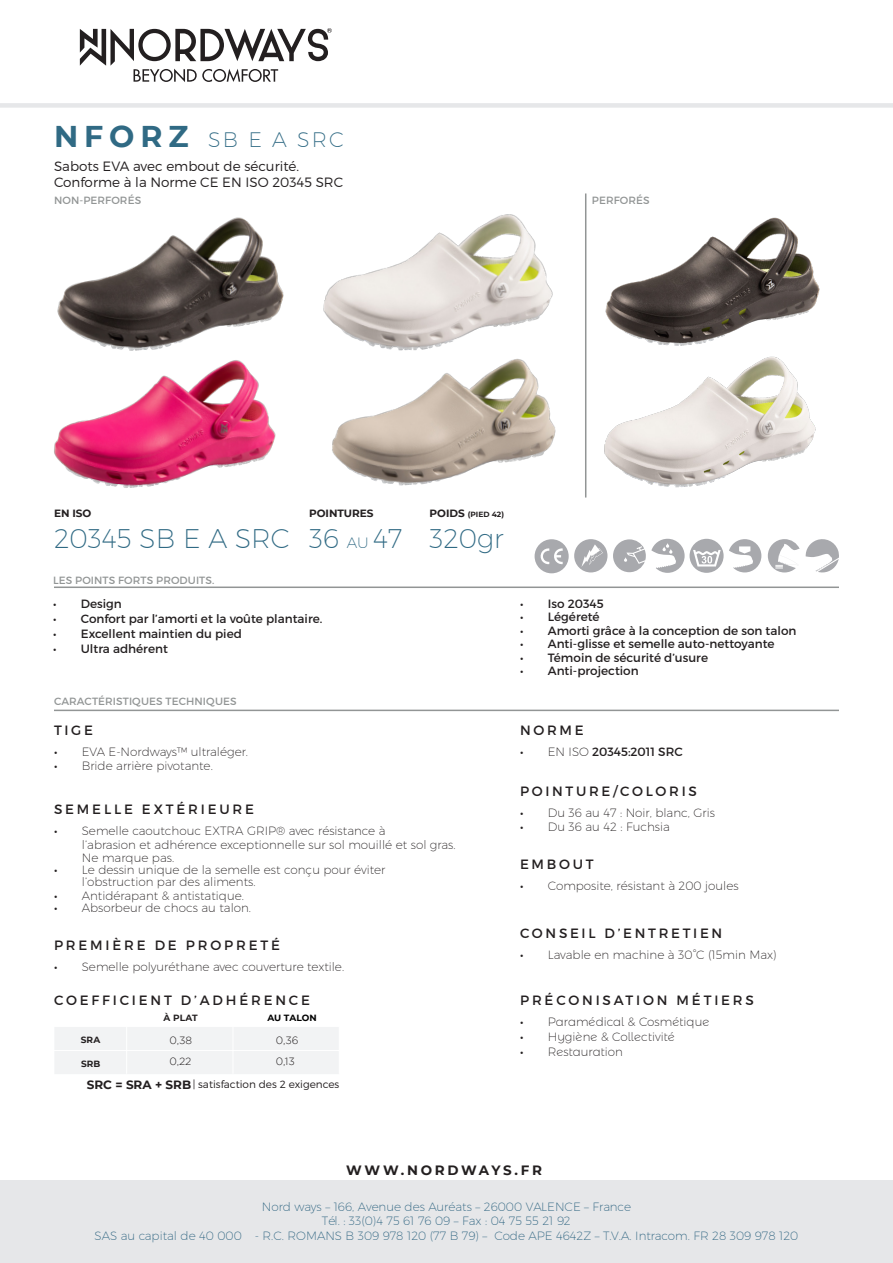
<style>
.page{position:relative;width:893px;height:1263px;background:#fff}
.page>*{position:absolute;margin:0;border:0;box-sizing:border-box;transform-origin:0 0}
.t1{font:700 30px "Montserrat";letter-spacing:.2em;color:#306a84}
.t2{font:200 27px "Montserrat";color:#306a84}
.t3{font:200 21px "Montserrat";color:#306a84}
.t4{font:13.5px "Montserrat";letter-spacing:.21em;color:#231f20}
.t5{font:300 13.5px "Montserrat";color:#231f20}
.t6{font:700 13.5px "Montserrat";letter-spacing:.2em;color:#231f20}
.t7{font:200 12px "Montserrat";color:#231f20}
.t8{font:12px "Montserrat";color:#231f20}
.t9{font:200 12px/14.4px "Montserrat";color:#2b627f;text-align:center}
.t10{font:10.5px "Montserrat";letter-spacing:.01em;color:#929595}
.t11{font:300 10.5px "Montserrat";color:#231f20}
.t12{font:300 10.5px "Gotham";color:#231f20}
.t13{font:700 10.5px "Montserrat";color:#231f20}
.t14{font:700 9px "Montserrat";color:#231f20}
.t15{font:700 9px "Montserrat";color:#000}
.t16{font:700 7.5px "Montserrat";color:#231f20}
.s1{font-size:10.5px}
.s2{font-size:15px}
.s3{font-weight:400}
.s4{font-weight:700;font-size:12px}
.s5{font-weight:200}
</style>
<div class="page">
<svg style="left:80px;top:28px;width:252px;height:54px"></svg>
<hr style="left:54px;top:710px;width:785px;height:1px;background:#929595">
<hr style="left:54px;top:586px;width:785px;height:2px;background:#929595">
<div style="left:0;top:1180px;width:893px;height:83px;background:#e6e7e9"></div>
<div style="left:0;top:103px;width:893px;height:5px;background:#e6e7e9"></div>
<img style="left:57px;top:217px;width:227px;height:133px">
<img style="left:323px;top:214px;width:230px;height:136px">
<img style="left:54px;top:350px;width:502px;height:138px">
<div style="left:55px;top:1027px;width:284px;height:47px;background:#f2f3f4"></div>
<svg style="left:768px;top:539px;width:71px;height:34px"></svg>
<svg style="left:613px;top:539px;width:148px;height:34px"></svg>
<svg style="left:535px;top:539px;width:72px;height:34px"></svg>
<img style="left:586px;top:359px;width:230px;height:138px">
<img style="left:586px;top:212px;width:234px;height:147px">
<hr style="left:585px;top:193px;width:1px;height:304px;background:#929595">
<p class="t1" style="left:54px;top:115px;width:136px">NFORZ</p>
<p class="t3" style="left:208px;top:127px;width:137px">SB E A SRC</p>
<p class="t5" style="left:54px;top:158px;width:247px">Sabots EVA avec embout de sécurité.</p>
<p class="t5" style="left:54px;top:174px;width:291px">Conforme à la Norme CE EN ISO 20345 SRC</p>
<p class="t10" style="left:54px;top:193px;width:89px">NON-PERFORÉS</p>
<p class="t10" style="left:592px;top:193px;width:59px">PERFORÉS</p>
<p class="t13" style="left:54px;top:505px;width:39px">EN ISO</p>
<p class="t13" style="left:309px;top:505px;width:66px">POINTURES</p>
<p class="t16" style="left:430px;top:509px;width:76px"><span class="s1">POIDS</span> (PIED 42)</p>
<p class="t2" style="left:54px;top:522px;width:237px">20345 SB E A SRC</p>
<p class="t2" style="left:309px;top:522px;width:95px">36 <span class="s2">AU</span> 47</p>
<p class="t2" style="left:430px;top:522px;width:76px">320gr</p>
<p class="t10" style="left:53px;top:574px;width:163px">LES POINTS FORTS PRODUITS.</p>
<p class="t8" style="left:53px;top:596px;width:70px">• Design</p>
<p class="t8" style="left:53px;top:611px;width:271px">• Confort par l’amorti et la voûte plantaire.</p>
<p class="t8" style="left:53px;top:626px;width:190px">• Excellent maintien du pied</p>
<p class="t8" style="left:53px;top:641px;width:116px">• Ultra adhérent</p>
<p class="t10" style="left:54px;top:695px;width:184px">CARACTÉRISTIQUES TECHNIQUES</p>
<p class="t4" style="left:54px;top:722px;width:40px">TIGE</p>
<p class="t7" style="left:54px;top:744px;width:196px"><span class="s3">•</span> EVA E-Nordways™ ultraléger.</p>
<p class="t7" style="left:54px;top:758px;width:160px"><span class="s3">•</span> Bride arrière pivotante.</p>
<p class="t4" style="left:54px;top:801px;width:201px">SEMELLE EXTÉRIEURE</p>
<p class="t7" style="left:54px;top:824px;width:333px"><span class="s3">•</span> Semelle caoutchouc EXTRA GRIP® avec résistance à</p>
<p class="t7" style="left:82px;top:837px;width:375px">l’abrasion et adhérence exceptionnelle sur sol mouillé et sol gras.</p>
<p class="t7" style="left:82px;top:851px;width:94px">Ne marque pas.</p>
<p class="t7" style="left:54px;top:863px;width:333px"><span class="s3">•</span> Le dessin unique de la semelle est conçu pour éviter</p>
<p class="t7" style="left:82px;top:875px;width:175px">l’obstruction par des aliments.</p>
<p class="t7" style="left:54px;top:888px;width:191px"><span class="s3">•</span> Antidérapant &amp; antistatique.</p>
<p class="t7" style="left:54px;top:900px;width:199px"><span class="s3">•</span> Absorbeur de chocs au talon.</p>
<p class="t4" style="left:54px;top:937px;width:227px">PREMIÈRE DE PROPRETÉ</p>
<p class="t7" style="left:54px;top:960px;width:292px"><span class="s3">•</span> Semelle polyuréthane avec couverture textile.</p>
<p class="t4" style="left:54px;top:992px;width:257px">COEFFICIENT D’ADHÉRENCE</p>
<p class="t14" style="left:164px;top:1011px;width:36px">À PLAT</p>
<p class="t14" style="left:81px;top:1033px;width:21px">SRA</p>
<p class="t14" style="left:81px;top:1057px;width:21px">SRB</p>
<p class="t11" style="left:87px;top:1078px;width:254px"><span class="s4">SRC = SRA + SRB</span> | satisfaction des 2 exigences</p>
<p class="t15" style="left:267px;top:1011px;width:51px">AU TALON</p>
<p class="t12" style="left:169px;top:1034px;width:24px">0,38</p>
<p class="t12" style="left:276px;top:1034px;width:24px">0,36</p>
<p class="t12" style="left:169px;top:1055px;width:24px">0,22</p>
<p class="t12" style="left:276px;top:1054px;width:21px">0,13</p>
<p class="t8" style="left:520px;top:596px;width:85px">• Iso 20345</p>
<p class="t8" style="left:520px;top:610px;width:81px">• Légéreté</p>
<p class="t8" style="left:520px;top:623px;width:278px">• Amorti grâce à la conception de son talon</p>
<p class="t8" style="left:520px;top:637px;width:256px">• Anti-glisse et semelle auto-nettoyante</p>
<p class="t8" style="left:520px;top:650px;width:189px">• Témoin de sécurité d’usure</p>
<p class="t8" style="left:520px;top:664px;width:120px">• Anti-projection</p>
<p class="t4" style="left:520px;top:722px;width:65px">NORME</p>
<p class="t8" style="left:520px;top:744px;width:164px">• <span class="s5">EN ISO</span> 20345:2011 SRC</p>
<p class="t4" style="left:520px;top:783px;width:178px">POINTURE/COLORIS</p>
<p class="t7" style="left:520px;top:805px;width:196px"><span class="s3">•</span> Du 36 au 47 : Noir, blanc, Gris</p>
<p class="t7" style="left:520px;top:819px;width:151px"><span class="s3">•</span> Du 36 au 42 : Fuchsia</p>
<p class="t4" style="left:520px;top:856px;width:75px">EMBOUT</p>
<p class="t7" style="left:520px;top:878px;width:220px"><span class="s3">•</span> Composite, résistant à 200 joules</p>
<p class="t4" style="left:520px;top:925px;width:204px">CONSEIL D’ENTRETIEN</p>
<p class="t7" style="left:520px;top:947px;width:258px"><span class="s3">•</span> Lavable en machine à 30°C (15min Max)</p>
<p class="t4" style="left:520px;top:992px;width:235px">PRÉCONISATION MÉTIERS</p>
<p class="t7" style="left:520px;top:1014px;width:191px"><span class="s3">•</span> Paramédical &amp; Cosmétique</p>
<p class="t7" style="left:520px;top:1029px;width:156px"><span class="s3">•</span> Hygiène &amp; Collectivité</p>
<p class="t7" style="left:520px;top:1044px;width:104px"><span class="s3">•</span> Restauration</p>
<p class="t6" style="left:346px;top:1160px;width:197px">WWW.NORDWAYS.FR</p>
<p class="t9" style="left:95px;top:1199px;width:705px">Nord ways – 166, Avenue des Auréats – 26000 VALENCE – France<br>Tél. : 33(0)4 75 61 76 09 – Fax : 04 75 55 21 92<br>SAS au capital de 40 000 - R.C. ROMANS B 309 978 120 (77 B 79) – Code APE 4642Z – T.V.A. Intracom. FR 28 309 978 120</p>
</div>
